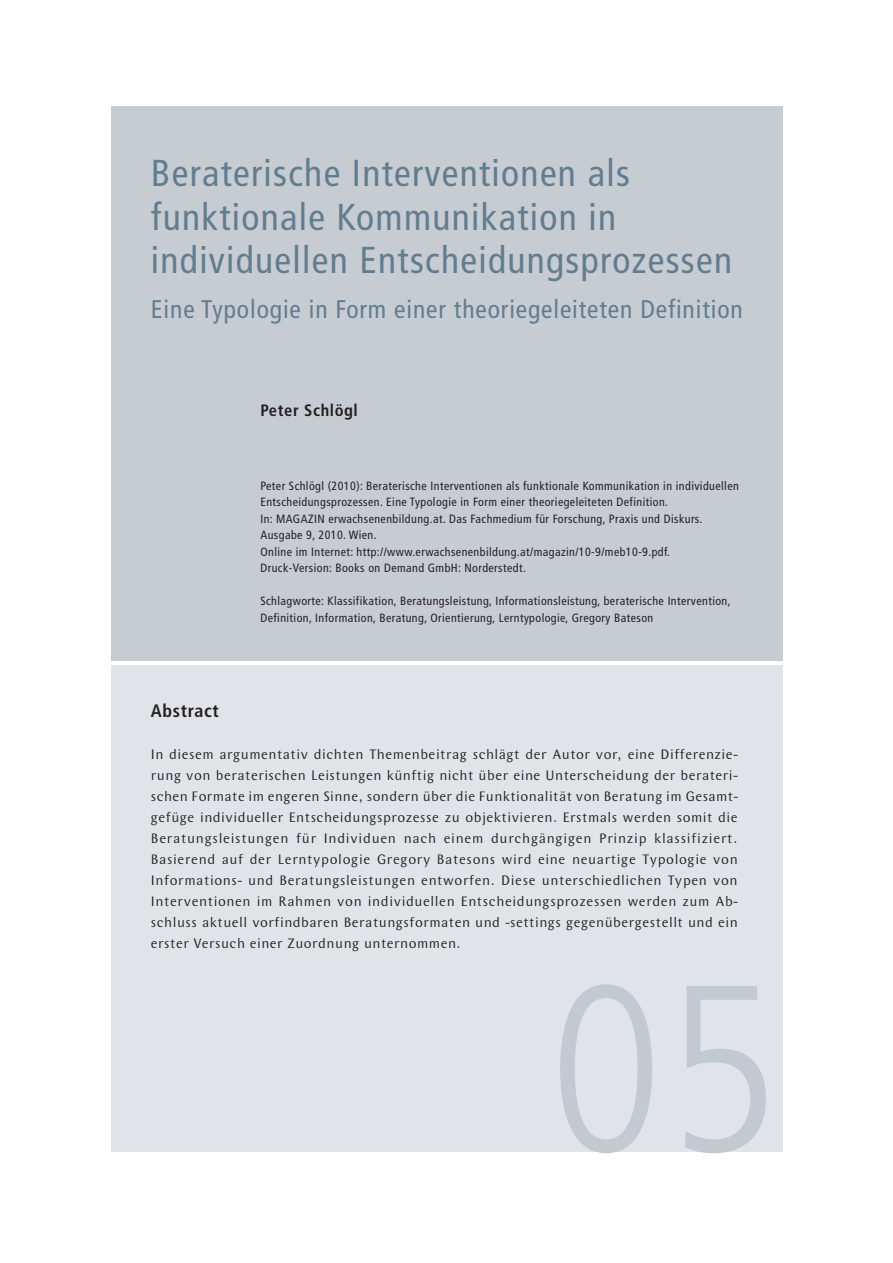
<style>
.page{position:relative;width:893px;height:1263px;background:#fff}
.page>*{position:absolute;margin:0;border:0;box-sizing:border-box;transform-origin:0 0}
.t1{font:300 condensed 237.3px "Frutiger LT Std";color:#c3c9d1}
.t2{font:condensed 37.5px/43.5px "Frutiger LT Std";letter-spacing:.035em;color:#617d8f}
.t3{font:condensed 25.5px "Frutiger LT Std";letter-spacing:.035em;color:#617d8f}
.t4{font:700 condensed 18px "Frutiger LT Std";letter-spacing:.035em;color:#231f20}
.t5{font:700 condensed 16.5px "Frutiger LT Std";letter-spacing:.035em;color:#231f20}
.t6{font:14.25px/21px "Wunderlich";letter-spacing:.035em;color:#231f20;text-align:justify}
.t7{font:condensed 12px/16.5px "Frutiger LT Std";letter-spacing:.035em;color:#231f20}
</style>
<div class="page">
<div style="left:111px;top:665px;width:671px;height:487px;background:#e0e4e8"></div>
<div style="left:111px;top:106px;width:671px;height:555px;background:#c7ccd3"></div>
<h2 class="t2" style="left:151px;top:152px;width:583px">Beraterische Interventionen als funktionale Kommunikation in individuellen Entscheidungsprozessen</h2>
<h3 class="t3" style="left:151px;top:294px;width:593px">Eine Typologie in Form einer theoriegeleiteten Definition</h3>
<p class="t5" style="left:260px;top:400px;width:99px">Peter Schlögl</p>
<p class="t7" style="left:260px;top:477px;width:480px">Peter Schlögl (2010): Beraterische Interventionen als funktionale Kommunikation in individuellen Entscheidungsprozessen. Eine Typologie in Form einer theoriegeleiteten Definition.<br>In: MAGAZIN erwachsenenbildung.at. Das Fachmedium für Forschung, Praxis und Diskurs.<br>Ausgabe 9, 2010. Wien.<br>Online im Internet: http://www.erwachsenenbildung.at/magazin/10-9/meb10-9.pdf.<br>Druck-Version: Books on Demand GmbH: Norderstedt.</p>
<p class="t7" style="left:260px;top:593px;width:472px">Schlagworte: Klassifikation, Beratungsleistung, Informationsleistung, beraterische Intervention,<br>Definition, Information, Beratung, Orientierung, Lerntypologie, Gregory Bateson</p>
<p class="t4" style="left:151px;top:700px;width:69px">Abstract</p>
<p class="t6" style="left:151px;top:744px;width:589px">In diesem argumentativ dichten Themenbeitrag schlägt der Autor vor, eine Differenzie&shy;rung von beraterischen Leistungen künftig nicht über eine Unterscheidung der berateri&shy;schen Formate im engeren Sinne, sondern über die Funktionalität von Beratung im Gesamt&shy;gefüge individueller Entscheidungsprozesse zu objektivieren. Erstmals werden somit die Beratungsleistungen für Individuen nach einem durchgängigen Prinzip klassifiziert.<br>Basierend auf der Lerntypologie Gregory Batesons wird eine neuartige Typologie von Informations- und Beratungsleistungen entworfen. Diese unterschiedlichen Typen von Interventionen im Rahmen von individuellen Entscheidungsprozessen werden zum Ab&shy;schluss aktuell vorfindbaren Beratungsformaten und -settings gegenübergestellt und ein erster Versuch einer Zuordnung unternommen.</p>
<h1 class="t1" style="left:549px;top:935px;width:230px">05</h1>
</div>
